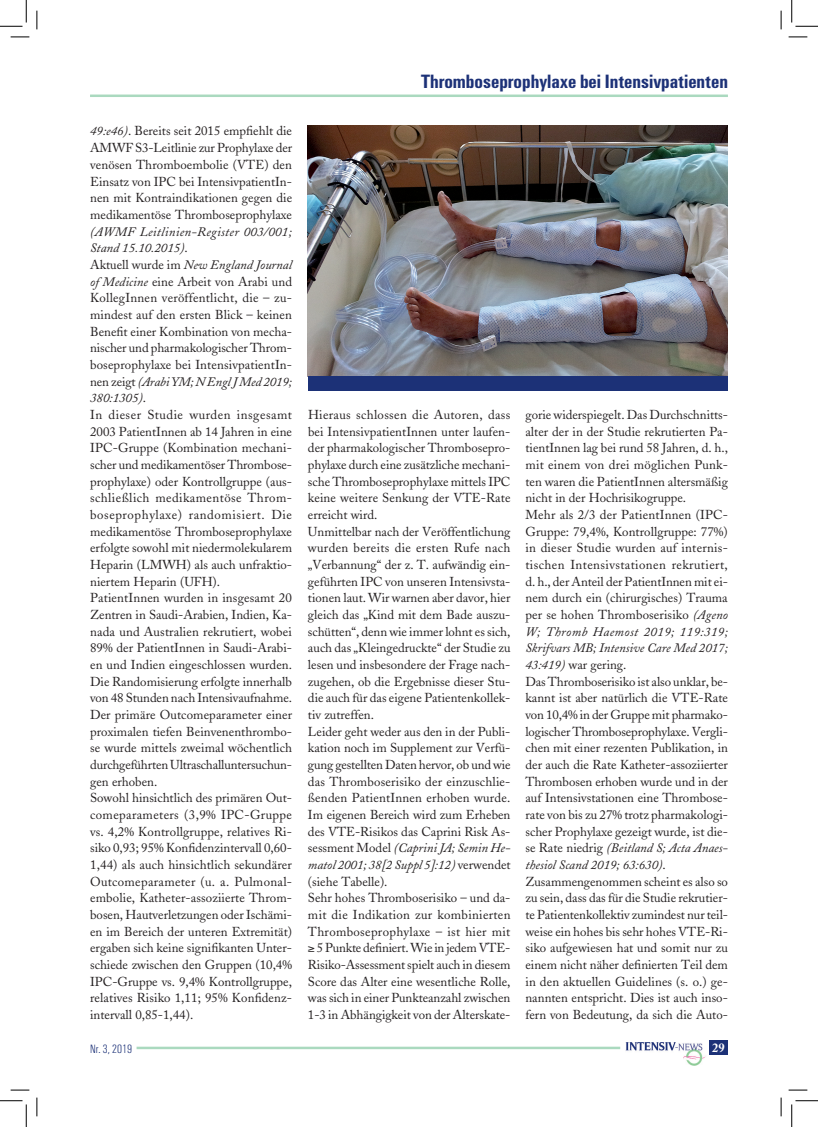
<style>
.page{position:relative;width:818px;height:1127px;background:#fff}
.page>*{position:absolute;margin:0;border:0;box-sizing:border-box;transform-origin:0 0}
.t1{font:700 condensed 20px "U001 T";color:#1c3177}
.t2{font:12.88px/16.6px "Adobe Caslon";color:#231f20}
.t3{font:12.5px "U001 T Ligh Cond";color:#1c3177}
.t4{font:700 12.5px "Adobe Caslon";color:#fff}
.s1{font-style:italic}
</style>
<div class="page">
<hr style="left:90px;top:94px;width:638px;height:3px;background:#aad9bf">
<div style="left:709px;top:1039px;width:19px;height:14px;background:#1c3177"></div>
<hr style="left:137px;top:1046px;width:483px;height:2px;background:#aad9bf">
<img style="left:625px;top:1042px;width:81px;height:23px">
<img style="left:308px;top:125px;width:420px;height:251px">
<div style="left:308px;top:376px;width:420px;height:14px;background:#1c3177"></div>
<svg style="left:11px;top:36px;width:18px;height:2px"></svg>
<svg style="left:788px;top:36px;width:19px;height:2px"></svg>
<svg style="left:11px;top:1089px;width:18px;height:1px"></svg>
<svg style="left:788px;top:1089px;width:19px;height:1px"></svg>
<svg style="left:36px;top:11px;width:2px;height:18px"></svg>
<svg style="left:36px;top:1097px;width:2px;height:18px"></svg>
<svg style="left:780px;top:11px;width:2px;height:18px"></svg>
<svg style="left:780px;top:1097px;width:2px;height:18px"></svg>
<svg style="left:0;top:0;width:27px;height:27px"></svg>
<svg style="left:0;top:1100px;width:27px;height:26px"></svg>
<svg style="left:791px;top:0;width:27px;height:27px"></svg>
<svg style="left:791px;top:1100px;width:27px;height:26px"></svg>
<p class="t2" style="left:90px;top:123px;width:203px;text-align:justify"><span class="s1">49:e46)</span>. Bereits seit 2015 empfiehlt die AMWF S3-Leitlinie zur Prophylaxe der venösen Thromboembolie (VTE) den Einsatz von IPC bei IntensivpatientIn&shy;nen mit Kontraindikationen gegen die medikamentöse Thromboseprophylaxe</p>
<p class="t2" style="left:90px;top:223px;width:203px"><span class="s1">(AWMF Leitlinien-Register 003/001; Stand 15.10.2015)</span>.<br>Aktuell wurde im <span class="s1">New England Journal of Medicine</span> eine Arbeit von Arabi und KollegInnen veröffentlicht, die – zu&shy;mindest auf den ersten Blick – keinen Benefit einer Kombination von mecha&shy;nischer und pharmakologischer Throm&shy;boseprophylaxe bei IntensivpatientIn&shy;nen zeigt <span class="s1">(Arabi YM; N Engl J Med 2019; 380:1305)</span>.<br>In dieser Studie wurden insgesamt 2003 PatientInnen ab 14 Jahren in eine IPC-Gruppe (Kombination mechani&shy;scher und medikamentöser Thrombose&shy;prophylaxe) oder Kontrollgruppe (aus&shy;schließlich medikamentöse Throm&shy;boseprophylaxe) randomisiert. Die medikamentöse Thromboseprophylaxe erfolgte sowohl mit niedermolekularem Heparin (LMWH) als auch unfraktio&shy;niertem Heparin (UFH).<br>PatientInnen wurden in insgesamt 20<br>Zentren in Saudi-Arabien, Indien, Ka&shy;nada und Australien rekrutiert, wobei 89% der PatientInnen in Saudi-Arabi&shy;en und Indien eingeschlossen wurden.<br>Die Randomisierung erfolgte innerhalb von 48 Stunden nach Intensivaufnahme.<br>Der primäre Outcomeparameter einer proximalen tiefen Beinvenenthrombo&shy;se wurde mittels zweimal wöchentlich durchgeführten Ultraschalluntersuchun&shy;gen erhoben.<br>Sowohl hinsichtlich des primären Out&shy;comeparameters (3,9% IPC-Gruppe vs. 4,2% Kontrollgruppe, relatives Ri&shy;siko 0,93; 95% Konfidenzintervall 0,60- 1,44) als auch hinsichtlich sekundärer Outcomeparameter (u. a. Pulmonal&shy;embolie, Katheter-assoziierte Throm&shy;bosen, Hautverletzungen oder Ischämi&shy;en im Bereich der unteren Extremität) ergaben sich keine signifikanten Unter&shy;schiede zwischen den Gruppen (10,4% IPC-Gruppe vs. 9,4% Kontrollgruppe, relatives Risiko 1,11; 95% Konfidenz&shy;intervall 0,85-1,44).</p>
<h1 class="t1" style="left:421px;top:70px;width:308px">Thromboseprophylaxe bei Intensivpatienten</h1>
<p class="t2" style="left:308px;top:406px;width:204px">Hieraus schlossen die Autoren, dass bei IntensivpatientInnen unter laufen&shy;der pharmakologischer Thrombosepro&shy;phylaxe durch eine zusätzliche mechani&shy;sche Thromboseprophylaxe mittels IPC keine weitere Senkung der VTE-Rate erreicht wird.<br>Unmittelbar nach der Veröffentlichung wurden bereits die ersten Rufe nach „Verbannung“ der z. T. aufwändig ein&shy;geführten IPC von unseren Intensivsta&shy;tionen laut. Wir warnen aber davor, hier gleich das „Kind mit dem Bade auszu&shy;schütten“, denn wie immer lohnt es sich, auch das „Kleingedruckte“ der Studie zu lesen und insbesondere der Frage nach&shy;zugehen, ob die Ergebnisse dieser Stu&shy;die auch für das eigene Patientenkollek&shy;tiv zutreffen.<br>Leider geht weder aus den in der Publi&shy;kation noch im Supplement zur Verfü&shy;gung gestellten Daten hervor, ob und wie das Thromboserisiko der einzuschlie&shy;ßenden PatientInnen erhoben wurde.<br>Im eigenen Bereich wird zum Erheben des VTE-Risikos das Caprini Risk As&shy;sessment Model <span class="s1">(Caprini JA; Semin He&shy;matol 2001; 38[2 Suppl 5]:12)</span> verwendet (siehe Tabelle).<br>Sehr hohes Thromboserisiko – und da&shy;mit die Indikation zur kombinierten Thromboseprophylaxe – ist hier mit ≥ 5 Punkte definiert. Wie in jedem VTE-Risiko-Assessment spielt auch in diesem Score das Alter eine wesentliche Rolle, was sich in einer Punkteanzahl zwischen 1-3 in Abhängigkeit von der Alterskate-</p>
<p class="t2" style="left:525px;top:406px;width:204px">gorie widerspiegelt. Das Durchschnitts&shy;alter der in der Studie rekrutierten Pa&shy;tientInnen lag bei rund 58 Jahren, d. h., mit einem von drei möglichen Punk&shy;ten waren die PatientInnen altersmäßig nicht in der Hochrisikogruppe.<br>Mehr als 2/3 der PatientInnen (IPC-Gruppe: 79,4%, Kontrollgruppe: 77%) in dieser Studie wurden auf internis&shy;tischen Intensivstationen rekrutiert, d. h., der Anteil der PatientInnen mit ei&shy;nem durch ein (chirurgisches) Trauma per se hohen Thromboserisiko <span class="s1">(Ageno W; Thromb Haemost 2019; 119:319; Skrifvars MB; Intensive Care Med 2017; 43:419)</span> war gering.<br>Das Thromboserisiko ist also unklar, be&shy;kannt ist aber natürlich die VTE-Rate von 10,4% in der Gruppe mit pharmako&shy;logischer Thromboseprophylaxe. Vergli&shy;chen mit einer rezenten Publikation, in der auch die Rate Katheter-assoziierter Thrombosen erhoben wurde und in der auf Intensivstationen eine Thrombose&shy;rate von bis zu 27% trotz pharmakologi&shy;scher Prophylaxe gezeigt wurde, ist die&shy;se Rate niedrig <span class="s1">(Beitland S; Acta Anaes&shy;thesiol Scand 2019; 63:630)</span>.<br>Zusammengenommen scheint es also so zu sein, dass das für die Studie rekrutier&shy;te Patientenkollektiv zumindest nur teil&shy;weise ein hohes bis sehr hohes VTE-Ri&shy;siko aufgewiesen hat und somit nur zu einem nicht näher definierten Teil dem in den aktuellen Guidelines (s. o.) ge&shy;nannten entspricht. Dies ist auch inso&shy;fern von Bedeutung, da sich die Auto-</p>
<p class="t3" style="left:90px;top:1042px;width:44px">Nr. 3, 2019</p>
<p class="t4" style="left:712px;top:1039px;width:14px">29</p>
</div>
